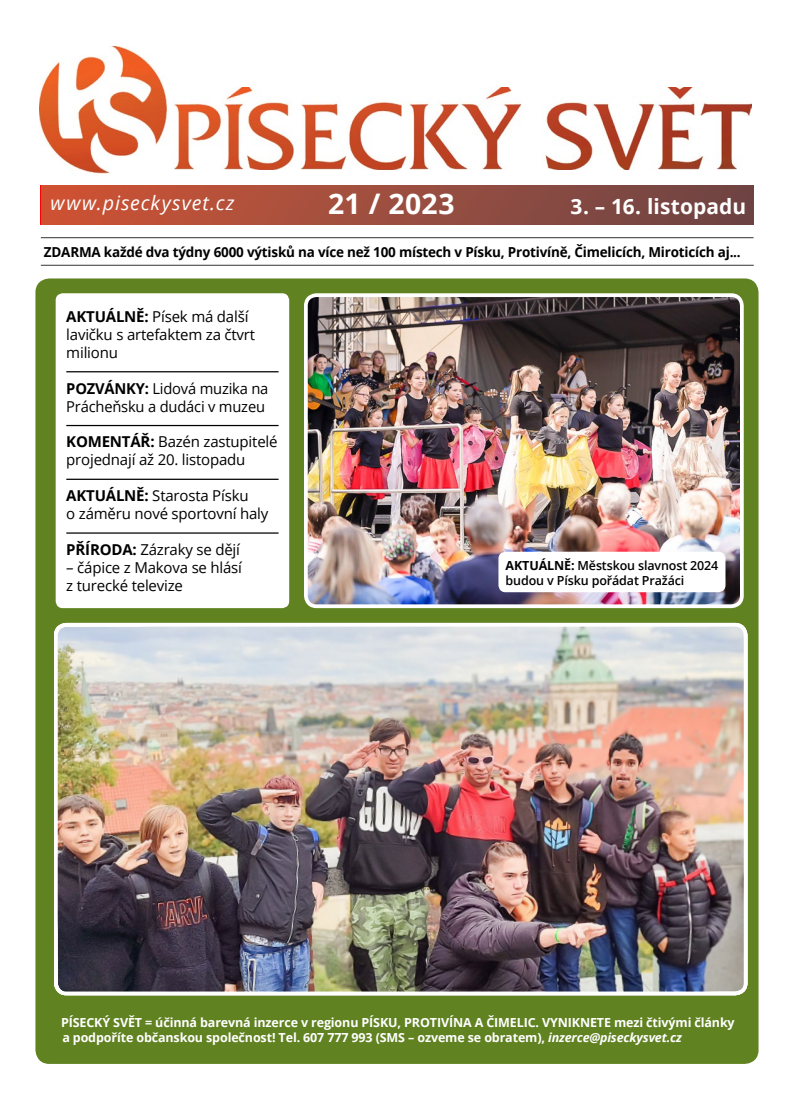
<style>
.page{position:relative;width:794px;height:1110px;background:#fff}
.page>*{position:absolute;margin:0;border:0;box-sizing:border-box;transform-origin:0 0}
.t1{font:700 28.38px "Open Sans";letter-spacing:.015em;color:#fff}
.t2{font:700 20.88px "Open Sans";letter-spacing:.005em;color:#fff}
.t3{font:italic 19.75px "Open Sans";letter-spacing:.055em;color:#fff}
.t4{font:15px/18px "Open Sans";letter-spacing:-.015em;color:#000}
.t5{font:700 13.75px "Open Sans";letter-spacing:-.015em;color:#000}
.t6{font:700 12.5px/15px "Open Sans";letter-spacing:-.01em;color:#fff}
.t7{font:600 12.5px/15px "Open Sans";letter-spacing:-.01em;color:#000}
.s1{font-weight:700}
.s2{font-style:italic}
</style>
<div class="page">
<div style="left:41px;top:185px;width:712px;height:40px;background:linear-gradient(to right,#cf5436,#6b4546)"></div>
<img style="left:39px;top:47px;width:129px;height:127px">
<img style="left:174px;top:87px;width:577px;height:82px">
<hr style="left:41px;top:237px;width:712px;height:1px;background:#58595b">
<hr style="left:41px;top:264px;width:712px;height:2px;background:#58595b">
<div style="left:35px;top:278px;width:723px;height:785px;background:#618221;border-radius:14px"></div>
<img style="left:309px;top:298px;width:433px;height:308px">
<div style="left:304px;top:293px;width:439px;height:315px;border:4px solid #fff;border-radius:11px"></div>
<div style="left:498px;top:551px;width:227px;height:41px;background:#fff;border-radius:7px"></div>
<div style="left:56px;top:293px;width:233px;height:315px;background:#fff;border-radius:7px"></div>
<hr style="left:66px;top:371px;width:212px;height:1px;background:#000">
<hr style="left:66px;top:425px;width:212px;height:1px;background:#000">
<hr style="left:66px;top:478px;width:212px;height:2px;background:#000">
<hr style="left:66px;top:532px;width:212px;height:1px;background:#000">
<img style="left:56px;top:627px;width:689px;height:366px">
<div style="left:54px;top:622px;width:693px;height:372px;border:4px solid #fff;border-radius:11px"></div>
<h3 class="t3" style="left:51px;top:189px;width:185px">www.piseckysvet.cz</h3>
<h1 class="t1" style="left:328px;top:183px;width:128px">21 / 2023</h1>
<h2 class="t2" style="left:570px;top:191px;width:177px">3. – 16. listopadu</h2>
<p class="t5" style="left:44px;top:242px;width:698px">ZDARMA každé dva týdny 6000 výtisků na více než 100 místech v Písku, Protivíně, Čimelicích, Miroticích aj...</p>
<p class="t4" style="left:66px;top:307px;width:190px"><span class="s1">AKTUÁLNĚ:</span> Písek má další lavičku s artefaktem za čtvrt milionu</p>
<p class="t4" style="left:66px;top:379px;width:204px"><span class="s1">POZVÁNKY:</span> Lidová muzika na<br>Prácheňsku a dudáci v muzeu</p>
<p class="t4" style="left:66px;top:432px;width:213px"><span class="s1">KOMENTÁŘ:</span> Bazén zastupitelé projednají až 20. listopadu</p>
<p class="t4" style="left:66px;top:486px;width:203px"><span class="s1">AKTUÁLNĚ:</span> Starosta Písku<br>o záměru nové sportovní haly</p>
<p class="t4" style="left:66px;top:540px;width:175px"><span class="s1">PŘÍRODA:</span> Zázraky se dějí</p>
<p class="t4" style="left:66px;top:558px;width:177px">– čápice z Makova se hlásí z turecké televize</p>
<p class="t7" style="left:505px;top:557px;width:214px"><span class="s1">AKTUÁLNĚ:</span> Městskou slavnost 2024 budou v Písku pořádat Pražáci</p>
<p class="t6" style="left:61px;top:1014px;width:675px">PÍSECKÝ SVĚT = účinná barevná inzerce v regionu PÍSKU, PROTIVÍNA A ČIMELIC. VYNIKNETE mezi čtivými články a podpoříte občanskou společnost! Tel. 607 777 993 (SMS – ozveme se obratem), <span class="s2">inzerce@piseckysvet.cz</span></p>
</div>
